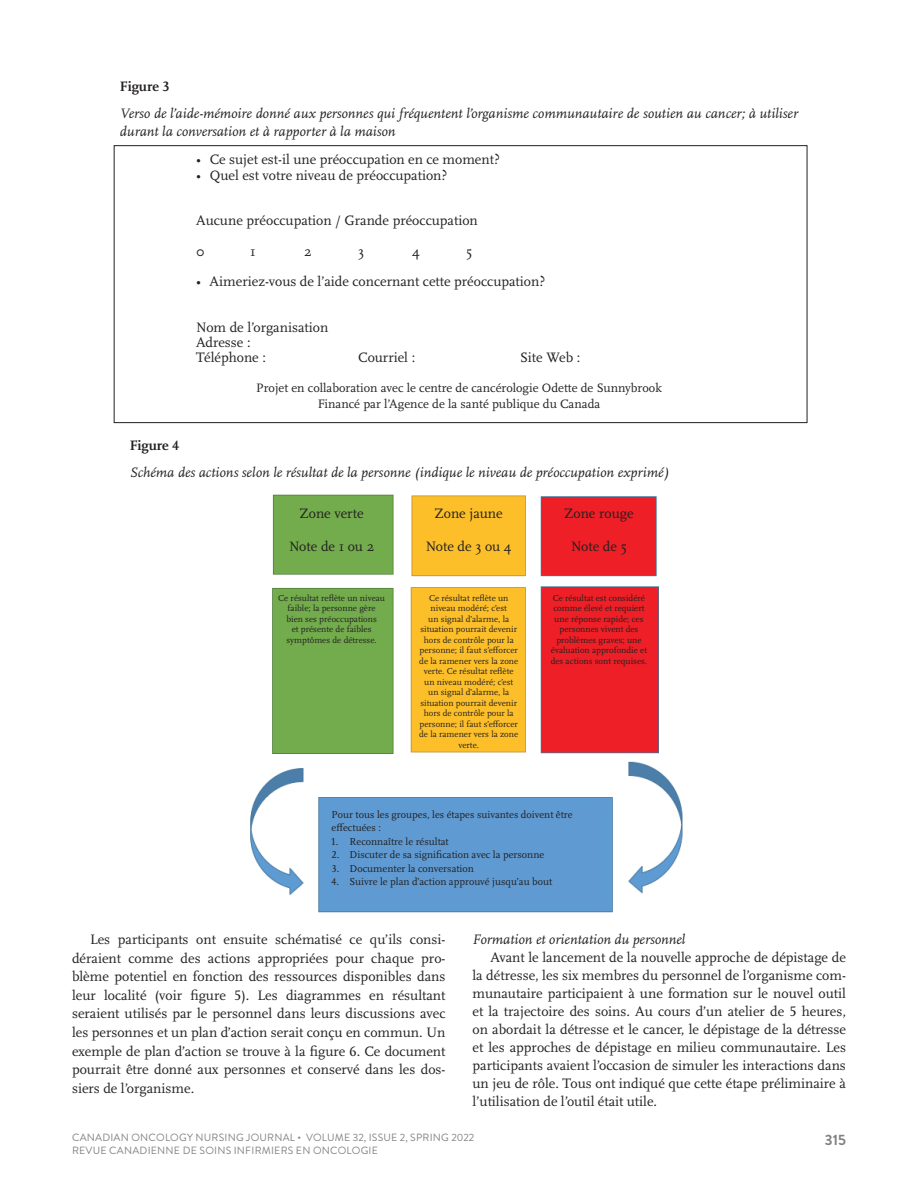
<style>
.page{position:relative;width:918px;height:1188px;background:#fff}
.page>*{position:absolute;margin:0;border:0;box-sizing:border-box;transform-origin:0 0}
.t1{font:700 15px "Brandon Grotesque";color:#808285}
.t2{font:14.25px/18.6px "Scala Pro";color:#231f20;text-align:justify}
.t3{font:italic 14.25px/18px "Scala Pro";color:#231f20}
.t4{font:700 14.25px "Scala Pro";color:#231f20}
.t5{font:12.75px/15.3px "Scala Pro";color:#231f20;text-align:center}
.t6{font:10.5px/13.5px "Scala Pro";color:#231f20}
.t7{font:10.5px "Brandon Grotesque";letter-spacing:.02em;color:#808285}
.t8{font:9px/10.5px "Scala Pro";color:#231f20;text-align:center}
</style>
<div class="page">
<div style="left:114px;top:145px;width:693px;height:278px;border:1px solid #231f20"></div>
<img style="left:250px;top:494px;width:433px;height:419px">
<div style="left:278px;top:508px;width:107px;height:45px;background:#72ac4c"></div>
<div style="left:278px;top:594px;width:107px;height:154px;background:#72ac4c"></div>
<div style="left:418px;top:508px;width:101px;height:50px;background:#fcbf29"></div>
<div style="left:418px;top:594px;width:101px;height:154px;background:#fcbf29"></div>
<div style="left:548px;top:508px;width:102px;height:50px;background:#ee1f26"></div>
<div style="left:548px;top:594px;width:102px;height:153px;background:#ee1f26"></div>
<div style="left:332px;top:810px;width:267px;height:93px;background:#5f9bd2"></div>
<p class="t4" style="left:120px;top:79px;width:51px">Figure 3</p>
<p class="t3" style="left:120px;top:105px;width:680px">Verso de l’aide-mémoire donné aux personnes qui fréquentent l’organisme communautaire de soutien au cancer; à utiliser durant la conversation et à rapporter à la maison</p>
<p class="t2" style="left:196px;top:151px;width:305px">• Ce sujet est-il une préoccupation en ce moment?</p>
<p class="t2" style="left:196px;top:166px;width:253px">• Quel est votre niveau de préoccupation?</p>
<p class="t2" style="left:196px;top:206px;width:283px;line-height:30.3px">Aucune préoccupation / Grande préoccupation<br>0</p>
<p class="t2" style="left:250px;top:242px;width:7px">1</p>
<p class="t2" style="left:304px;top:242px;width:9px">2</p>
<p class="t2" style="left:358px;top:242px;width:8px">3</p>
<p class="t2" style="left:412px;top:242px;width:8px">4</p>
<p class="t2" style="left:466px;top:242px;width:8px">5</p>
<p class="t2" style="left:196px;top:272px;width:351px">• Aimeriez-vous de l’aide concernant cette préoccupation?</p>
<p class="t2" style="left:196px;top:319px;width:134px;line-height:15.3px;text-align:left">Nom de l’organisation<br>Adresse :<br>Téléphone :</p>
<p class="t2" style="left:358px;top:348px;width:59px">Courriel :</p>
<p class="t2" style="left:520px;top:348px;width:62px">Site Web :</p>
<p class="t5" style="left:256px;top:381px;width:407px">Projet en collaboration avec le centre de cancérologie Odette de Sunnybrook<br>Financé par l’Agence de la santé publique du Canada</p>
<p class="t4" style="left:130px;top:437px;width:51px">Figure 4</p>
<p class="t3" style="left:130px;top:464px;width:541px">Schéma des actions selon le résultat de la personne (indique le niveau de préoccupation exprimé)</p>
<p class="t2" style="left:300px;top:505px;width:66px">Zone verte</p>
<p class="t2" style="left:289px;top:538px;width:87px">Note de 1 ou 2</p>
<p class="t8" style="left:278px;top:593px;width:108px">Ce résultat reflète un niveau faible; la personne gère bien ses préoccupations<br>et présente de faibles symptômes de détresse.</p>
<p class="t2" style="left:435px;top:505px;width:70px">Zone jaune</p>
<p class="t2" style="left:426px;top:538px;width:86px">Note de 3 ou 4</p>
<p class="t8" style="left:419px;top:593px;width:101px">Ce résultat reflète un niveau modéré; c’est<br>un signal d’alarme, la situation pourrait devenir hors de contrôle pour la personne; il faut s’efforcer de la ramener vers la zone verte. Ce résultat reflète un niveau modéré; c’est un signal d’alarme, la situation pourrait devenir hors de contrôle pour la personne; il faut s’efforcer de la ramener vers la zone verte.</p>
<p class="t2" style="left:564px;top:505px;width:71px">Zone rouge</p>
<p class="t2" style="left:571px;top:538px;width:57px">Note de 5</p>
<p class="t8" style="left:551px;top:593px;width:98px">Ce résultat est considéré comme élevé et requiert une réponse rapide; ces personnes vivent des problèmes graves; une évaluation approfondie et des actions sont requises.</p>
<p class="t6" style="left:332px;top:808px;width:243px">Pour tous les groupes, les étapes suivantes doivent être effectuées :</p>
<p class="t6" style="left:332px;top:835px;width:119px">1. Reconnaître le résultat</p>
<p class="t6" style="left:332px;top:848px;width:214px">2. Discuter de sa signification avec la personne</p>
<p class="t6" style="left:332px;top:862px;width:144px">3. Documenter la conversation</p>
<p class="t6" style="left:332px;top:875px;width:222px">4. Suivre le plan d’action approuvé jusqu’au bout</p>
<p class="t2" style="left:72px;top:930px;width:375px;text-indent:18px">Les participants ont ensuite schématisé ce qu’ils consi&shy;déraient comme des actions appropriées pour chaque pro&shy;blème potentiel en fonction des ressources disponibles dans leur localité (voir figure 5). Les diagrammes en résultant seraient utilisés par le personnel dans leurs discussions avec les personnes et un plan d’action serait conçu en commun. Un exemple de plan d’action se trouve à la figure 6. Ce document pourrait être donné aux personnes et conservé dans les dos&shy;siers de l’organisme.</p>
<p class="t3" style="left:472px;top:930px;width:214px">Formation et orientation du personnel</p>
<p class="t2" style="left:472px;top:949px;width:375px;line-height:18px;text-indent:18px">Avant le lancement de la nouvelle approche de dépistage de la détresse, les six membres du personnel de l’organisme com&shy;munautaire participaient à une formation sur le nouvel outil et la trajectoire des soins. Au cours d’un atelier de 5 heures, on abordait la détresse et le cancer, le dépistage de la détresse et les approches de dépistage en milieu communautaire. Les participants avaient l’occasion de simuler les interactions dans un jeu de rôle. Tous ont indiqué que cette étape préliminaire à l’utilisation de l’outil était utile.</p>
<p class="t7" style="left:72px;top:1131px;width:404px">CANADIAN ONCOLOGY N URSING JOURNAL • VOLUME 32, ISSUE 2, SPRING 2022</p>
<p class="t1" style="left:825px;top:1129px;width:23px">315</p>
<p class="t7" style="left:72px;top:1143px;width:307px">REVUE CANADIENNE DE SOINS INFIRMIERS EN ONCOLOGIE</p>
</div>
